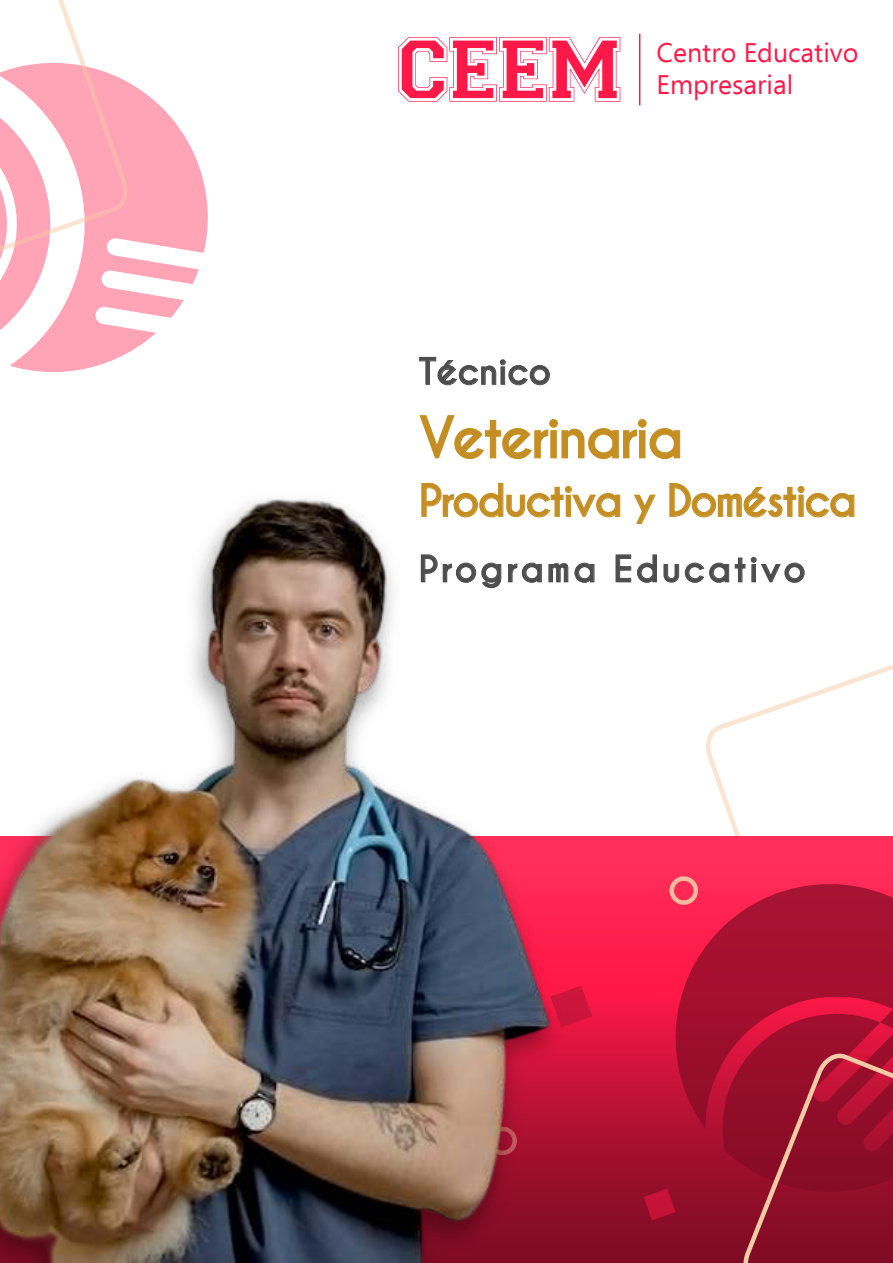
<style>
.page{position:relative;width:893px;height:1263px;background:#fff}
.page>*{position:absolute;margin:0;border:0;box-sizing:border-box;transform-origin:0 0}
.t1{font:700 54px "Caviar Dreams";letter-spacing:-.05em;color:#c48e22}
.t2{font:700 42px "Caviar Dreams";letter-spacing:-.05em;color:#c48e22}
.t3{font:700 34.5px "Caviar Dreams";letter-spacing:.075em;color:#4d4d4d}
.t4{font:700 34.5px "Caviar Dreams";color:#4d4d4d}
.t5{font:26.85px/32.1px "Ebrima";color:#ff1949}
</style>
<div class="page">
<svg style="left:706px;top:664px;width:187px;height:172px"></svg>
<svg style="left:605px;top:836px;width:288px;height:427px;background:#d41b42"></svg>
<svg style="left:615px;top:554px;width:16px;height:29px"></svg>
<svg style="left:637px;top:554px;width:20px;height:29px"></svg>
<svg style="left:663px;top:562px;width:66px;height:21px"></svg>
<svg style="left:735px;top:556px;width:70px;height:27px"></svg>
<hr style="left:639px;top:34px;width:1px;height:71px;background:#ff1949">
<svg style="left:398px;top:37px;width:222px;height:65px"></svg>
<svg style="left:10px;top:82px;width:198px;height:290px;fill:#ffa3b6"></svg>
<svg style="left:0;top:0;width:128px;height:348px"></svg>
<svg style="left:676px;top:884px;width:217px;height:245px;background:#b41335"></svg>
<svg style="left:718px;top:1005px;width:175px;height:258px;background:#9c132e"></svg>
<svg style="left:419px;top:357px;width:131px;height:29px"></svg>
<svg style="left:419px;top:415px;width:261px;height:44px"></svg>
<svg style="left:605px;top:493px;width:15px;height:25px"></svg>
<svg style="left:634px;top:494px;width:22px;height:30px"></svg>
<svg style="left:669px;top:483px;width:186px;height:35px"></svg>
<div style="left:669px;top:876px;width:29px;height:29px;border:4px solid #f5cba7;border-radius:50%"></div>
<svg style="left:644px;top:1188px;width:32px;height:32px"></svg>
<img style="left:0;top:483px;width:605px;height:780px">
<p class="t5" style="left:656px;top:35px;width:203px">Centro Educativo<br>Empresarial</p>
<p class="t4" style="left:419px;top:350px;width:134px">Técnico</p>
<h1 class="t1" style="left:419px;top:405px;width:266px">Veterinaria</h1>
<h2 class="t2" style="left:419px;top:475px;width:440px">Productiva y Doméstica</h2>
<p class="t3" style="left:419px;top:548px;width:388px">Programa Educativo</p>
</div>
